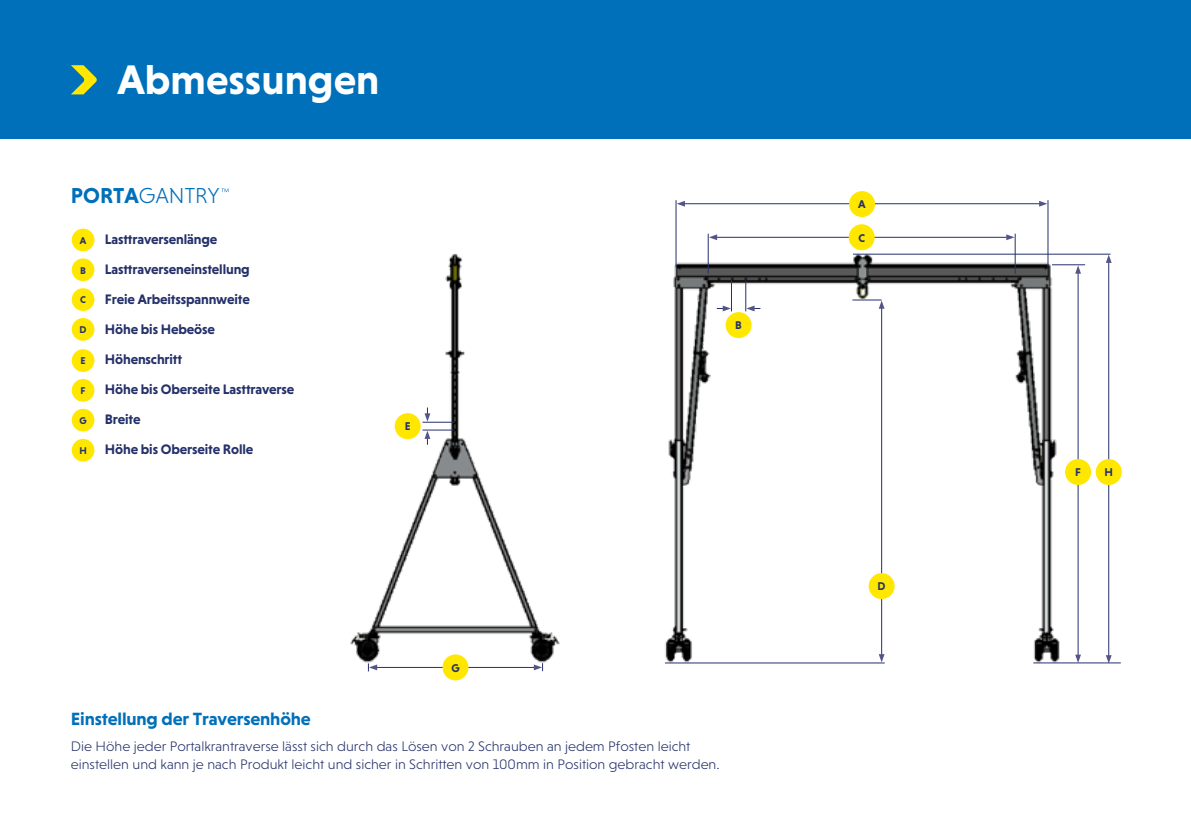
<style>
.page{position:relative;width:1191px;height:840px;background:#fff}
.page>*{position:absolute;margin:0;border:0;box-sizing:border-box;transform-origin:0 0}
.t1{font:700 42px "Niveau Grotesk";color:#fff}
.t2{font:300 22px "Niveau Grotesk";color:#0070ba}
.t3{font:700 18px "Niveau Grotesk";letter-spacing:-.01em;color:#0070ba}
.t4{font:300 14px/18.4px "Niveau Grotesk";color:#25316a}
.t5{font:700 14px/30px "Niveau Grotesk";letter-spacing:-.01em;color:#25316a}
.t6{font:700 11.4px "Niveau Grotesk";color:#25316a}
.t7{font:700 10px "Niveau Grotesk";color:#25316a}
.s1{font-weight:700}
</style>
<div class="page">
<div style="left:0;top:0;width:1191px;height:138px;background:#0070ba"></div>
<img style="left:350px;top:234px;width:724px;height:445px">
<svg style="left:71px;top:65px;width:26px;height:29px"></svg>
<svg style="left:221px;top:188px;width:7px;height:4px"></svg>
<hr style="left:422px;top:421px;width:32px;height:1px;background:#25316a">
<hr style="left:422px;top:429px;width:32px;height:1px;background:#25316a">
<svg style="left:424px;top:430px;width:6px;height:14px"></svg>
<svg style="left:424px;top:407px;width:6px;height:14px"></svg>
<hr style="left:1014px;top:233px;width:1px;height:40px;background:#25316a">
<hr style="left:1047px;top:200px;width:1px;height:67px;background:#25316a">
<hr style="left:707px;top:233px;width:1px;height:40px;background:#25316a">
<hr style="left:675px;top:200px;width:1px;height:67px;background:#25316a">
<hr style="left:374px;top:666px;width:162px;height:1px;background:#25316a">
<svg style="left:534px;top:662px;width:9px;height:8px"></svg>
<svg style="left:368px;top:663px;width:9px;height:8px"></svg>
<hr style="left:716px;top:237px;width:290px;height:1px;background:#25316a">
<svg style="left:1006px;top:234px;width:8px;height:6px"></svg>
<svg style="left:709px;top:234px;width:8px;height:6px"></svg>
<hr style="left:683px;top:203px;width:357px;height:1px;background:#25316a">
<svg style="left:1039px;top:201px;width:8px;height:5px"></svg>
<svg style="left:676px;top:201px;width:9px;height:5px"></svg>
<hr style="left:881px;top:308px;width:1px;height:347px;background:#25316a">
<svg style="left:878px;top:653px;width:6px;height:9px"></svg>
<hr style="left:1077px;top:273px;width:1px;height:382px;background:#25316a">
<svg style="left:1075px;top:654px;width:6px;height:8px"></svg>
<svg style="left:1075px;top:265px;width:6px;height:8px"></svg>
<hr style="left:1108px;top:261px;width:1px;height:397px;background:#25316a">
<svg style="left:1106px;top:654px;width:5px;height:8px"></svg>
<svg style="left:1105px;top:254px;width:6px;height:9px"></svg>
<hr style="left:665px;top:662px;width:219px;height:1px;background:#25316a">
<hr style="left:1033px;top:662px;width:87px;height:1px;background:#25316a">
<hr style="left:1052px;top:264px;width:33px;height:1px;background:#25316a">
<hr style="left:853px;top:253px;width:257px;height:1px;background:#25316a">
<svg style="left:852px;top:299px;width:32px;height:9px"></svg>
<hr style="left:731px;top:279px;width:1px;height:32px;background:#25316a">
<hr style="left:745px;top:279px;width:1px;height:32px;background:#25316a">
<svg style="left:746px;top:305px;width:14px;height:6px"></svg>
<svg style="left:717px;top:305px;width:14px;height:6px"></svg>
<div style="left:849px;top:191px;width:26px;height:26px;background:#ffe700;border-radius:50%"></div>
<div style="left:1065px;top:459px;width:26px;height:25px;background:#ffe700;border-radius:50%"></div>
<div style="left:848px;top:224px;width:26px;height:26px;background:#ffe700;border-radius:50%"></div>
<div style="left:1095px;top:459px;width:26px;height:25px;background:#ffe700;border-radius:50%"></div>
<div style="left:442px;top:654px;width:26px;height:26px;background:#ffe700;border-radius:50%"></div>
<div style="left:868px;top:572px;width:26px;height:26px;background:#ffe700;border-radius:50%"></div>
<div style="left:725px;top:312px;width:26px;height:26px;background:#ffe700;border-radius:50%"></div>
<div style="left:395px;top:413px;width:26px;height:26px;background:#ffe700;border-radius:50%"></div>
<div style="left:72px;top:228px;width:22px;height:23px;background:#ffe700;border-radius:50%"></div>
<div style="left:72px;top:349px;width:22px;height:23px;background:#ffe700;border-radius:50%"></div>
<div style="left:72px;top:258px;width:22px;height:23px;background:#ffe700;border-radius:50%"></div>
<div style="left:72px;top:379px;width:22px;height:22px;background:#ffe700;border-radius:50%"></div>
<div style="left:72px;top:288px;width:22px;height:23px;background:#ffe700;border-radius:50%"></div>
<div style="left:72px;top:408px;width:22px;height:23px;background:#ffe700;border-radius:50%"></div>
<div style="left:72px;top:438px;width:22px;height:23px;background:#ffe700;border-radius:50%"></div>
<div style="left:72px;top:318px;width:22px;height:22px;background:#ffe700;border-radius:50%"></div>
<h1 class="t1" style="left:117px;top:55px;width:263px">Abmessungen</h1>
<h2 class="t2" style="left:71px;top:183px;width:150px"><span class="s1">PORTA</span>GANTRY</h2>
<p class="t7" style="left:80px;top:234px;width:8px">A</p>
<p class="t7" style="left:80px;top:264px;width:7px">B</p>
<p class="t7" style="left:80px;top:294px;width:7px">C</p>
<p class="t7" style="left:80px;top:324px;width:8px">D</p>
<p class="t7" style="left:80px;top:355px;width:7px">E</p>
<p class="t7" style="left:81px;top:385px;width:7px">F</p>
<p class="t7" style="left:79px;top:414px;width:9px">G</p>
<p class="t7" style="left:79px;top:444px;width:9px">H</p>
<p class="t5" style="left:105px;top:224px;width:191px">Lasttraversenlänge<br>Lasttraverseneinstellung<br>Freie Arbeitsspannweite<br>Höhe bis Hebeöse<br>Höhenschritt<br>Höhe bis Oberseite Lasttraverse<br>Breite<br>Höhe bis Oberseite Rolle</p>
<p class="t6" style="left:405px;top:420px;width:7px">E</p>
<p class="t6" style="left:735px;top:319px;width:8px">B</p>
<p class="t6" style="left:451px;top:661px;width:10px">G</p>
<p class="t3" style="left:71px;top:707px;width:241px">Einstellung der Traversenhöhe</p>
<p class="t4" style="left:71px;top:736px;width:650px">Die Höhe jeder Portalkrantraverse lässt sich durch das Lösen von 2 Schrauben an jedem Pfosten leicht einstellen und kann je nach Produkt leicht und sicher in Schritten von 100mm in Position gebracht werden.</p>
<p class="t6" style="left:858px;top:198px;width:9px">A</p>
<p class="t6" style="left:858px;top:231px;width:8px">C</p>
<p class="t6" style="left:877px;top:579px;width:9px">D</p>
<p class="t6" style="left:1075px;top:465px;width:7px">F</p>
<p class="t6" style="left:1104px;top:465px;width:10px">H</p>
</div>
